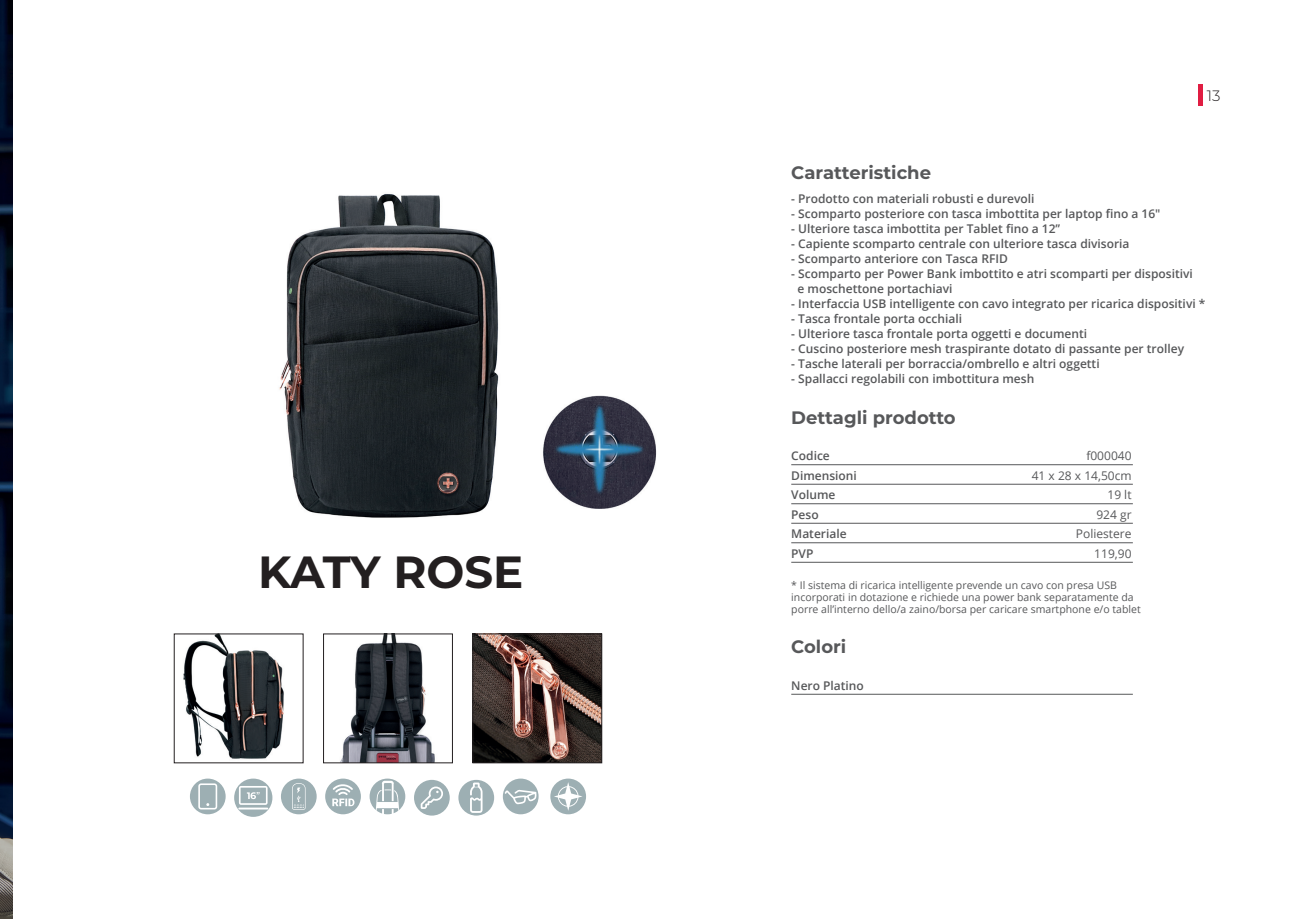
<style>
.page{position:relative;width:1289px;height:919px;background:#fff}
.page>*{position:absolute;margin:0;border:0;box-sizing:border-box;transform-origin:0 0}
.t1{font:700 45px "Montserrat";letter-spacing:-.005em;color:#231f20}
.t2{font:700 18px "Montserrat";color:#57585a}
.t3{font:300 15px "Montserrat";color:#231f20}
.t4{font:600 12px/15px "Open Sans";color:#57585a}
.t5{font:12px "Open Sans";color:#57585a}
.t6{font:10.5px/12px "Open Sans";color:#57585a}
</style>
<div class="page">
<img style="left:279px;top:193px;width:220px;height:325px">
<img style="left:543px;top:395px;width:114px;height:113px">
<div style="left:1197px;top:84px;width:5px;height:21px;background:#e01d42"></div>
<img style="left:0;top:0;width:13px;height:918px">
<img style="left:183px;top:635px;width:101px;height:124px">
<img style="left:340px;top:635px;width:95px;height:126px">
<div style="left:323px;top:633px;width:129px;height:130px;border:1px solid #231f20"></div>
<img style="left:474px;top:635px;width:126px;height:126px">
<div style="left:472px;top:633px;width:130px;height:130px;border:1px solid #231f20"></div>
<hr style="left:791px;top:464px;width:341px;height:1px;background:#57585a">
<hr style="left:791px;top:484px;width:341px;height:1px;background:#57585a">
<hr style="left:791px;top:503px;width:341px;height:1px;background:#57585a">
<hr style="left:791px;top:523px;width:341px;height:1px;background:#57585a">
<hr style="left:791px;top:542px;width:341px;height:1px;background:#57585a">
<hr style="left:791px;top:562px;width:341px;height:1px;background:#57585a">
<hr style="left:791px;top:694px;width:341px;height:1px;background:#57585a">
<svg style="left:369px;top:778px;width:36px;height:36px"></svg>
<svg style="left:190px;top:778px;width:36px;height:36px"></svg>
<svg style="left:325px;top:778px;width:36px;height:36px"></svg>
<svg style="left:281px;top:778px;width:36px;height:36px"></svg>
<svg style="left:234px;top:778px;width:38px;height:38px"></svg>
<svg style="left:414px;top:779px;width:36px;height:36px"></svg>
<svg style="left:458px;top:779px;width:36px;height:36px"></svg>
<svg style="left:503px;top:778px;width:35px;height:36px"></svg>
<div style="left:550px;top:778px;width:36px;height:36px;background:#9dafb3;border-radius:50%"></div>
<svg style="left:554px;top:782px;width:28px;height:28px"></svg>
<h1 class="t1" style="left:258px;top:539px;width:267px">KATY ROSE</h1>
<p class="t3" style="left:1206px;top:85px;width:15px">13</p>
<h2 class="t2" style="left:791px;top:160px;width:141px">Caratteristiche</h2>
<p class="t4" style="left:791px;top:190px;width:245px">- Prodotto con materiali robusti e durevoli</p>
<p class="t4" style="left:791px;top:205px;width:371px">- Scomparto posteriore con tasca imbottita per laptop fino a 16″</p>
<p class="t4" style="left:791px;top:220px;width:270px">- Ulteriore tasca imbottita per Tablet fino a 12’’</p>
<p class="t4" style="left:791px;top:235px;width:340px">- Capiente scomparto centrale con ulteriore tasca divisoria</p>
<p class="t4" style="left:791px;top:250px;width:218px">- Scomparto anteriore con Tasca RFID</p>
<p class="t4" style="left:797px;top:265px;width:397px;text-indent:-6px">- Scomparto per Power Bank imbottito e atri scomparti per dispositivi e moschettone portachiavi</p>
<p class="t4" style="left:791px;top:295px;width:416px">- Interfaccia USB intelligente con cavo integrato per ricarica dispositivi *</p>
<p class="t4" style="left:791px;top:310px;width:172px">- Tasca frontale porta occhiali</p>
<p class="t4" style="left:791px;top:325px;width:297px">- Ulteriore tasca frontale porta oggetti e documenti</p>
<p class="t4" style="left:791px;top:340px;width:394px">- Cuscino posteriore mesh traspirante dotato di passante per trolley</p>
<p class="t4" style="left:791px;top:355px;width:310px">- Tasche laterali per borraccia/ombrello e altri oggetti</p>
<p class="t4" style="left:791px;top:370px;width:244px">- Spallacci regolabili con imbottitura mesh</p>
<h2 class="t2" style="left:791px;top:404px;width:166px">Dettagli prodotto</h2>
<p class="t4" style="left:791px;top:448px;width:40px">Codice</p>
<p class="t5" style="left:1086px;top:447px;width:47px">f000040</p>
<p class="t4" style="left:791px;top:467px;width:67px">Dimensioni</p>
<p class="t5" style="left:1031px;top:467px;width:101px">41 x 28 x 14,50cm</p>
<p class="t4" style="left:791px;top:487px;width:46px">Volume</p>
<p class="t5" style="left:1107px;top:486px;width:26px">19 lt</p>
<p class="t4" style="left:791px;top:506px;width:29px">Peso</p>
<p class="t5" style="left:1096px;top:506px;width:37px">924 gr</p>
<p class="t4" style="left:791px;top:526px;width:57px">Materiale</p>
<p class="t5" style="left:1075px;top:525px;width:57px">Poliestere</p>
<p class="t4" style="left:791px;top:545px;width:24px">PVP</p>
<p class="t5" style="left:1094px;top:545px;width:39px">119,90</p>
<p class="t6" style="left:791px;top:579px;width:351px">* Il sistema di ricarica intelligente prevende un cavo con presa USB incorporati in dotazione e richiede una power bank separatamente da porre all’interno dello/a zaino/borsa per caricare smartphone e/o tablet</p>
<h2 class="t2" style="left:791px;top:634px;width:56px">Colori</h2>
<p class="t4" style="left:791px;top:677px;width:74px">Nero Platino</p>
</div>
